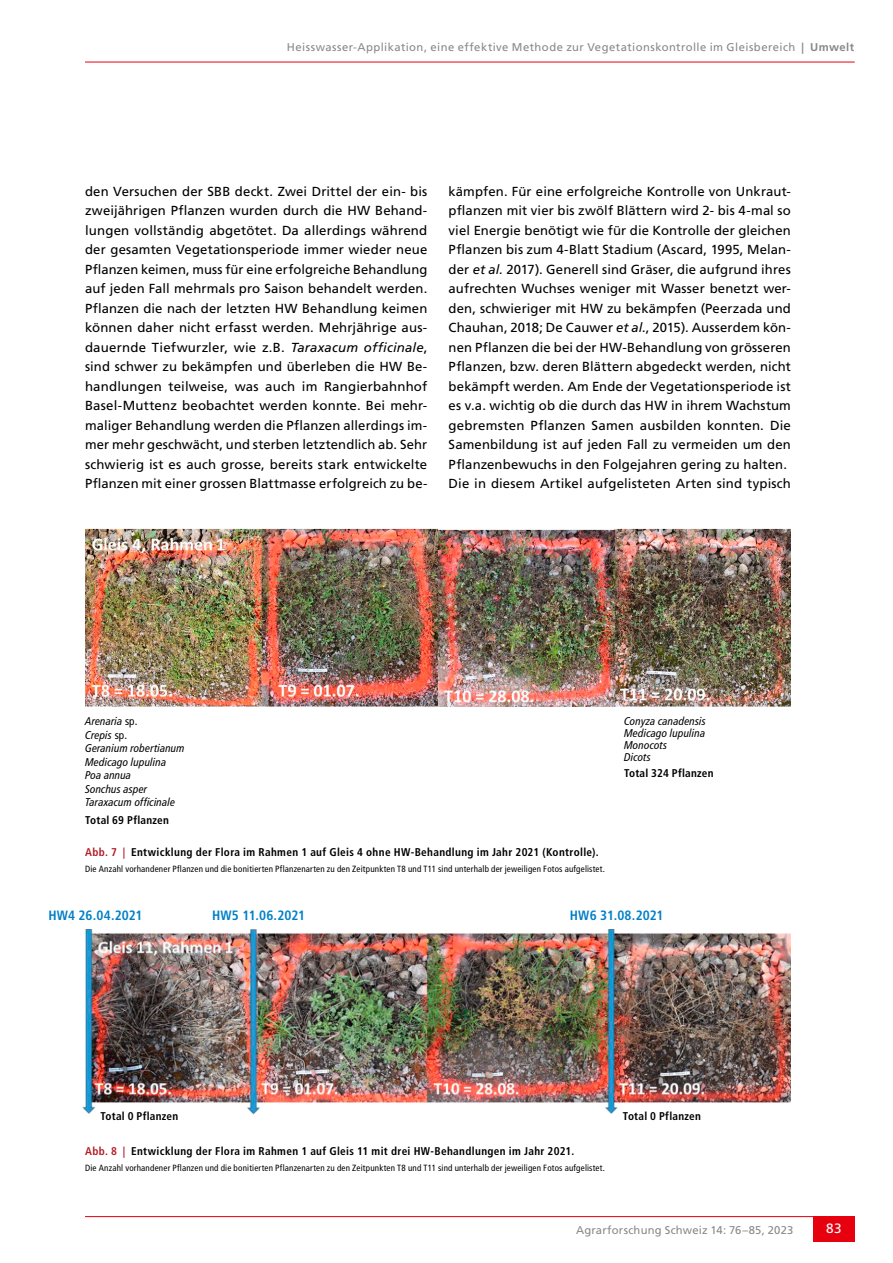
<style>
.page{position:relative;width:893px;height:1263px;background:#fff}
.page>*{position:absolute;margin:0;border:0;box-sizing:border-box;transform-origin:0 0}
.t1{font:700 condensed 13.5px "Frutiger LT Std";letter-spacing:.005em;color:#007fc7}
.t2{font:13.5px "Frutiger LT Std";color:#fff}
.t3{font:13.2px/19.5px "Frutiger LT Std";letter-spacing:.01em;color:#000;text-align:justify}
.t4{font:700 condensed 11.25px "Frutiger LT Std";letter-spacing:.03em;color:#000}
.t5{font:italic condensed 11.25px/13.5px "Frutiger LT Std";letter-spacing:.01em;color:#000}
.t6{font:11.25px "Frutiger LT Std";letter-spacing:.04em;color:#878988}
.t7{font:11.25px "Frutiger LT Std";letter-spacing:.015em;color:#878988}
.t8{font:condensed 9px "Frutiger LT Std";letter-spacing:.02em;color:#000}
.s1{font-weight:700}
.s2{font-style:italic}
.s3{font-style:normal}
.s4{color:#b21c27}
</style>
<div class="page">
<hr style="left:85px;top:62px;width:770px;height:1px;background:#e7000e">
<hr style="left:85px;top:1216px;width:770px;height:1px;background:#e7000e">
<div style="left:813px;top:1216px;width:42px;height:26px;background:#e7000e"></div>
<img style="left:85px;top:528px;width:706px;height:178px">
<img style="left:82px;top:929px;width:709px;height:186px">
<p class="t6" style="left:287px;top:40px;width:569px">Heisswasser-Applikation, eine effektive Methode zur Vegetationskontrolle im Gleisbereich <span class="s1">| Umwelt</span></p>
<p class="t3" style="left:85px;top:181px;width:344px">den Versuchen der SBB deckt. Zwei Drittel der ein- bis zweijährigen Pflanzen wurden durch die HW Behand&shy;lungen vollständig abgetötet. Da allerdings während der gesamten Vegetationsperiode immer wieder neue Pflanzen keimen, muss für eine erfolgreiche Behandlung auf jeden Fall mehrmals pro Saison behandelt werden.<br>Pflanzen die nach der letzten HW Behandlung keimen können daher nicht erfasst werden. Mehrjährige aus&shy;dauernde Tiefwurzler, wie z.B. <span class="s2">Taraxacum officinale</span>, sind schwer zu bekämpfen und überleben die HW Be&shy;handlungen teilweise, was auch im Rangierbahnhof Basel-Muttenz beobachtet werden konnte. Bei mehr&shy;maliger Behandlung werden die Pflanzen allerdings im&shy;mer mehr geschwächt, und sterben letztendlich ab. Sehr schwierig ist es auch grosse, bereits stark entwickelte Pflanzen mit einer grossen Blattmasse erfolgreich zu be-</p>
<p class="t3" style="left:449px;top:181px;width:344px;text-align:left">kämpfen. Für eine erfolgreiche Kontrolle von Unkraut&shy;pflanzen mit vier bis zwölf Blättern wird 2- bis 4-mal so viel Energie benötigt wie für die Kontrolle der gleichen Pflanzen bis zum 4-Blatt Stadium (Ascard, 1995, Melan&shy;der <span class="s2">et al.</span> 2017). Generell sind Gräser, die aufgrund ihres aufrechten Wuchses weniger mit Wasser benetzt wer&shy;den, schwieriger mit HW zu bekämpfen (Peerzada und Chauhan, 2018; De Cauwer <span class="s2">et al.</span>, 2015). Ausserdem kön&shy;nen Pflanzen die bei der HW-Behandlung von grösseren Pflanzen, bzw. deren Blättern abgedeckt werden, nicht bekämpft werden. Am Ende der Vegetationsperiode ist es v.a. wichtig ob die durch das HW in ihrem Wachstum gebremsten Pflanzen Samen ausbilden konnten. Die Samenbildung ist auf jeden Fall zu vermeiden um den Pflanzenbewuchs in den Folgejahren gering zu halten.<br>Die in diesem Artikel aufgelisteten Arten sind typisch</p>
<p class="t5" style="left:85px;top:715px;width:101px">Arenaria <span class="s3">sp.<br></span>Crepis <span class="s3">sp.<br></span>Geranium robertianum<br>Medicago lupulina<br>Poa annua<br>Sonchus asper<br>Taraxacum officinale</p>
<p class="t4" style="left:85px;top:813px;width:85px">Total 69 Pflanzen</p>
<p class="t4" style="left:85px;top:845px;width:515px"><span class="s4">Abb. 7 |</span> Entwicklung der Flora im Rahmen 1 auf Gleis 4 ohne HW-Behandlung im Jahr 2021 (Kontrolle).</p>
<p class="t8" style="left:85px;top:864px;width:521px">Die Anzahl vorhandener Pflanzen und die bonitierten Pflanzenarten zu den Zeitpunkten T8 und T11 sind unterhalb der jeweiligen Fotos aufgelistet.</p>
<p class="t5" style="left:624px;top:715px;width:83px;line-height:12px">Conyza canadensis<br>Medicago lupulina<br>Monocots<br>Dicots</p>
<p class="t4" style="left:624px;top:767px;width:91px">Total 324 Pflanzen</p>
<p class="t1" style="left:48px;top:907px;width:96px">HW4 26.04.2021</p>
<p class="t1" style="left:212px;top:907px;width:95px">HW5 11.06.2021</p>
<p class="t1" style="left:570px;top:907px;width:95px">HW6 31.08.2021</p>
<p class="t4" style="left:100px;top:1109px;width:79px">Total 0 Pflanzen</p>
<p class="t4" style="left:623px;top:1109px;width:79px">Total 0 Pflanzen</p>
<p class="t4" style="left:85px;top:1144px;width:491px"><span class="s4">Abb. 8 |</span> Entwicklung der Flora im Rahmen 1 auf Gleis 11 mit drei HW-Behandlungen im Jahr 2021.</p>
<p class="t8" style="left:85px;top:1162px;width:521px">Die Anzahl vorhandener Pflanzen und die bonitierten Pflanzenarten zu den Zeitpunkten T8 und T11 sind unterhalb der jeweiligen Fotos aufgelistet.</p>
<p class="t7" style="left:576px;top:1223px;width:219px">Agrarforschung Schweiz 14: 76–85, 2023</p>
<p class="t2" style="left:826px;top:1221px;width:17px">83</p>
</div>
